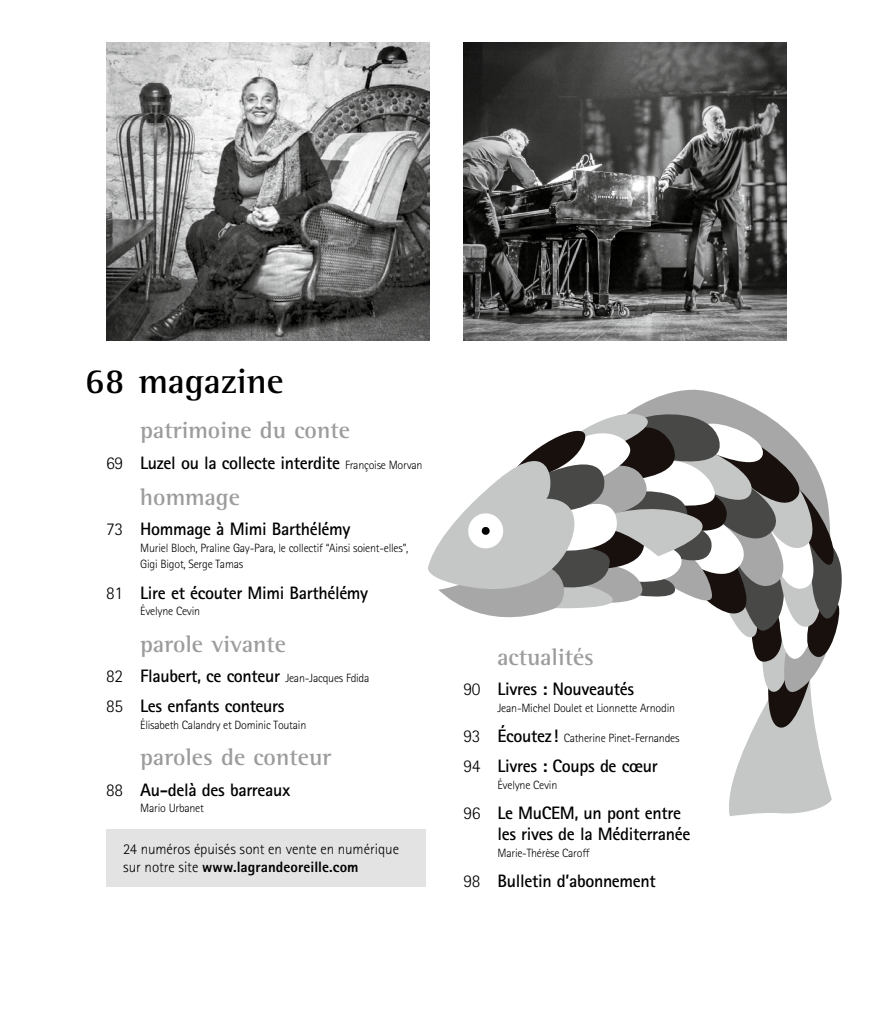
<style>
.page{position:relative;width:893px;height:1021px;background:#fff}
.page>*{position:absolute;margin:0;border:0;box-sizing:border-box;transform-origin:0 0}
.t1{font:700 36px "Rotis Semi Serif";color:#000}
.t2{font:700 24px "Rotis Semi Serif";color:#9c9c9d}
.t3{font:700 18px/30.2px "Rotis Sans Serif";letter-spacing:-.02em;color:#000}
.t4{font:300 15px/18px "Rotis Sans Serif";letter-spacing:-.005em;color:#000}
.t5{font:300 12px/16.5px "Rotis Sans Serif";letter-spacing:-.02em;color:#000}
.s1{font-weight:300}
.s2{font-weight:300;font-size:12px}
.s3{font-weight:800}
.s4{font-size:18px}
.s5{font-weight:700;font-size:18px}
</style>
<div class="page">
<svg style="left:637px;top:389px;width:115px;height:18px;fill:#a7a7a8"></svg>
<svg style="left:428px;top:407px;width:414px;height:409px"></svg>
<svg style="left:463px;top:43px;width:324px;height:297px;background:#4e4e4d"></svg>
<svg style="left:106px;top:43px;width:323px;height:297px;background:#858585"></svg>
<div style="left:106px;top:829px;width:320px;height:58px;background:#e3e3e3"></div>
<h1 class="t1" style="left:85px;top:359px;width:200px">68 magazine</h1>
<h2 class="t2" style="left:140px;top:416px;width:211px">patrimoine du conte</h2>
<p class="t3" style="left:106px;top:447px;width:318px"><span class="s1">69</span> Luzel ou la collecte interdite <span class="s2">Françoise Morvan</span></p>
<h2 class="t2" style="left:140px;top:483px;width:101px">hommage</h2>
<p class="t3" style="left:106px;top:514px;width:246px"><span class="s1">73</span> Hommage à Mimi Barthélémy</p>
<p class="t5" style="left:140px;top:539px;width:270px">Muriel Bloch, Praline Gay-Para, le collectif “Ainsi soient-elles”,<br>Gigi Bigot, Serge Tamas</p>
<p class="t3" style="left:106px;top:577px;width:263px"><span class="s1">81</span> Lire et écouter Mimi Barthélémy</p>
<p class="t5" style="left:140px;top:603px;width:61px">Évelyne Cevin</p>
<h2 class="t2" style="left:140px;top:629px;width:147px">parole vivante</h2>
<p class="t3" style="left:106px;top:660px;width:265px"><span class="s1">82</span> Flaubert, ce conteur <span class="s2">Jean-Jacques Fdida<br></span><span class="s1">85</span> Les enfants conteurs</p>
<p class="t5" style="left:140px;top:716px;width:168px">Élisabeth Calandry et Dominic Toutain</p>
<h2 class="t2" style="left:140px;top:743px;width:192px">paroles de conteur</h2>
<p class="t3" style="left:106px;top:774px;width:186px"><span class="s1">88</span> Au-delà des barreaux</p>
<p class="t5" style="left:140px;top:799px;width:65px">Mario Urbanet</p>
<p class="t4" style="left:123px;top:840px;width:277px">24 numéros épuisés sont en vente en numérique sur notre site <span class="s3">www.lagrandeoreille.com</span></p>
<h2 class="t2" style="left:497px;top:643px;width:98px">actualités</h2>
<p class="t3" style="left:463px;top:674px;width:172px"><span class="s1">90</span> Livres : Nouveautés</p>
<p class="t5" style="left:497px;top:699px;width:179px">Jean-Michel Doulet et Lionnette Arnodin</p>
<p class="t5" style="left:463px;top:729px;width:218px"><span class="s4">93</span> <span class="s5">Écoutez!</span> Catherine Pinet-Fernandes</p>
<p class="t3" style="left:463px;top:750px;width:196px"><span class="s1">94</span> Livres : Coups de cœur</p>
<p class="t5" style="left:497px;top:776px;width:61px">Évelyne Cevin</p>
<p class="t3" style="left:497px;top:801px;width:194px;line-height:21.6px;text-indent:-34px"><span class="s1">96</span> Le MuCEM, un pont entre les rives de la Méditerranée</p>
<p class="t5" style="left:497px;top:844px;width:94px">Marie-Thérèse Caroff</p>
<p class="t3" style="left:463px;top:865px;width:194px"><span class="s1">98</span> Bulletin d’abonnement</p>
</div>
